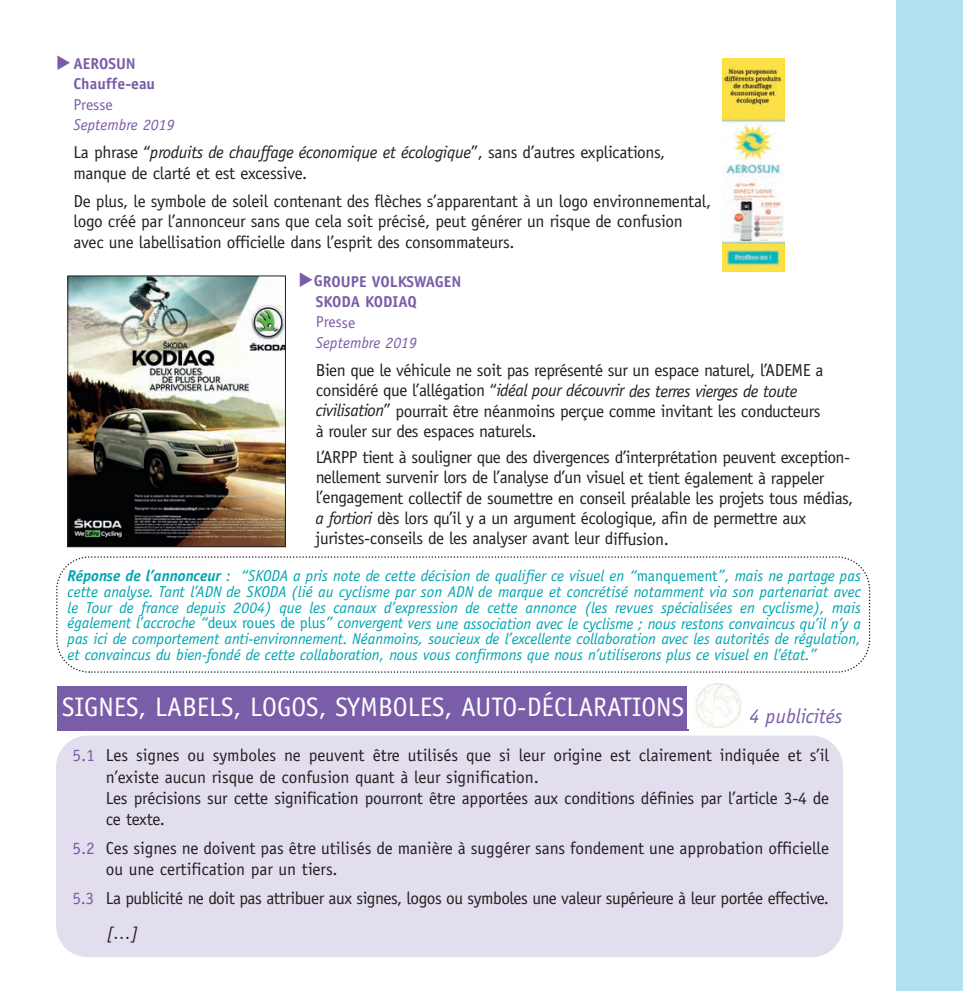
<style>
.page{position:relative;width:963px;height:991px;background:#fff}
.page>*{position:absolute;margin:0;border:0;box-sizing:border-box;transform-origin:0 0}
.t1{font:26.78px "Officina Sans";color:#fff}
.t2{font:italic 20.47px "Officina Sans";color:#7a5da8}
.t3{font:17.32px/20.3px "Officina Sans";letter-spacing:-.02em;color:#231f20}
.t4{font:17.32px/21.3px "Officina Sans";color:#231f20}
.t5{font:italic 15.75px/15.8px "Officina Sans";letter-spacing:-.005em;color:#00a5b0;text-align:justify}
.t6{font:700 15.75px/20.5px "Officina Sans";color:#7a5da8}
.t7{font:italic 15.75px "Officina Sans";color:#7a5da8}
.t8{font:15.75px "Officina Sans";color:#7a5da8}
.s1{font-style:italic}
.s2{font-weight:700}
.s3{font-style:normal}
.s4{color:#7a5da8}
</style>
<div class="page">
<div style="left:896px;top:0;width:67px;height:990px;background:#b2e1ef"></div>
<img style="left:722px;top:58px;width:62px;height:213px">
<img style="left:70px;top:278px;width:214px;height:267px">
<div style="left:68px;top:276px;width:218px;height:271px;border:1px solid #231f20"></div>
<div style="left:56px;top:735px;width:787px;height:222px;background:#e3deee;border-radius:32px"></div>
<div style="left:57px;top:686px;width:632px;height:42px;background:#7a5da8"></div>
<div style="left:57px;top:688px;width:632px;height:42px;background:#7a5da8"></div>
<img style="left:688px;top:683px;width:54px;height:46px">
<svg style="left:56px;top:556px;width:815px;height:117px"></svg>
<p class="t6" style="left:73px;top:54px;width:83px;text-indent:-17px">◆AEROSUN<br>Chauffe-eau</p>
<p class="t8" style="left:73px;top:98px;width:41px">Presse</p>
<p class="t7" style="left:73px;top:119px;width:103px">Septembre 2019</p>
<p class="t3" style="left:73px;top:143px;width:593px">La phrase “<span class="s1">produits de chauffage économique et écologique</span>”, sans d’autres explications, manque de clarté et est excessive.</p>
<p class="t3" style="left:73px;top:192px;width:639px">De plus, le symbole de soleil contenant des flèches s’apparentant à un logo environnemental, logo créé par l’annonceur sans que cela soit précisé, peut générer un risque de confusion avec une labellisation officielle dans l’esprit des consommateurs.</p>
<p class="t6" style="left:316px;top:272px;width:147px;text-indent:-17px">◆GROUPE VOLKSWAGEN<br>SKODA KODIAQ</p>
<p class="t8" style="left:316px;top:316px;width:41px">Presse</p>
<p class="t7" style="left:316px;top:336px;width:103px">Septembre 2019</p>
<p class="t3" style="left:316px;top:361px;width:509px">Bien que le véhicule ne soit pas représenté sur un espace naturel, l’ADEME a considéré que l’allégation “<span class="s1">idéal pour découvrir des terres vierges de toute civilisation</span>” pourrait être néanmoins perçue comme invitant les conducteurs à rouler sur des espaces naturels.</p>
<p class="t3" style="left:315px;top:448px;width:539px">L’ARPP tient à souligner que des divergences d’interprétation peuvent exception&shy;nellement survenir lors de l’analyse d’un visuel et tient également à rappeler l’engagement collectif de soumettre en conseil préalable les projets tous médias, <span class="s1">a fortiori</span> dès lors qu’il y a un argument écologique, afin de permettre aux juristes-conseils de les analyser avant leur diffusion.</p>
<p class="t5" style="left:68px;top:569px;width:795px"><span class="s2">Réponse de l’annonceur</span> : “SKODA a pris note de cette décision de qualifier ce visuel en “<span class="s3">manquement</span>”, mais ne partage pas cette analyse. Tant l’ADN de SKODA (lié au cyclisme par son ADN de marque et concrétisé notamment via son partenariat avec le Tour de france depuis 2004) que les canaux d’expression de cette annonce (les revues spécialisées en cyclisme), mais également l’accroche “<span class="s3">deux roues de plus</span>” convergent vers une association avec le cyclisme ; nous restons convaincus qu’il n’y a pas ici de comportement anti-environnement. Néanmoins, soucieux de l’excellente collaboration avec les autorités de régulation, et convaincus du bien-fondé de cette collaboration, nous vous confirmons que nous n’utiliserons plus ce visuel en l’état.”</p>
<h1 class="t1" style="left:62px;top:696px;width:623px">SIGNES, LABELS, LOGOS, SYMBOLES, AUTO-DÉCLARATIONS</h1>
<p class="t2" style="left:749px;top:707px;width:95px">4 publicités</p>
<p class="t3" style="left:106px;top:746px;width:725px;line-height:21.2px;text-indent:-33px"><span class="s4">5.1</span> Les signes ou symboles ne peuvent être utilisés que si leur origine est clairement indiquée et s’il n’existe aucun risque de confusion quant à leur signification.<br>Les précisions sur cette signification pourront être apportées aux conditions définies par l’article 3-4 de ce texte.</p>
<p class="t4" style="left:106px;top:838px;width:725px;text-indent:-33px"><span class="s4">5.2</span> Ces signes ne doivent pas être utilisés de manière à suggérer sans fondement une approbation officielle ou une certification par un tiers.</p>
<p class="t3" style="left:106px;top:881px;width:724px;line-height:35.5px;text-indent:-34px"><span class="s4">5.3</span> La publicité ne doit pas attribuer aux signes, logos ou symboles une valeur supérieure à leur portée effective. <span class="s1">[…]</span></p>
</div>
